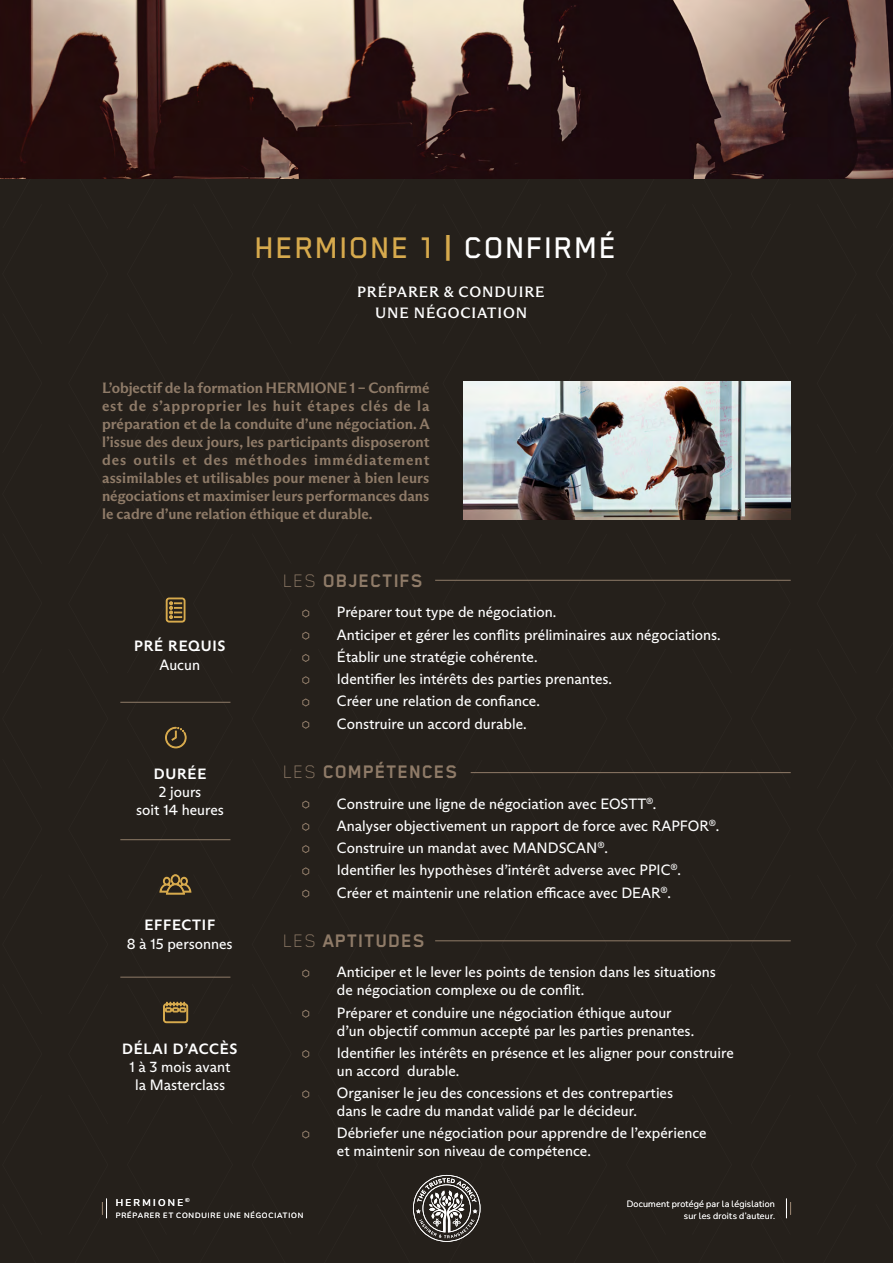
<style>
.page{position:relative;width:893px;height:1263px;background:#fff}
.page>*{position:absolute;margin:0;border:0;box-sizing:border-box;transform-origin:0 0}
.t1{font:500 34.5px "Blender";letter-spacing:.05em;color:#d7aa4d}
.texte_courant_OK{font:700 21px "Blender";letter-spacing:.05em;color:#8f7b68}
.t2{font:15px/18px "ABC Arizona Sans Unlicensed Trial";color:#fff}
.t3{font:700 15px/18px "ABC Arizona Flare Unlicensed Trial";color:#8f7b68;text-align:justify}
.t4{font:700 15px "ABC Arizona Sans Unlicensed Trial";letter-spacing:.05em;color:#fff}
.t5{font:500 15px/21px "ABC Arizona Flare Unlicensed Trial";letter-spacing:.06em;color:#fff;text-align:center}
.texte_courant_OK-2{font:200 9.75px "Nunito Sans 12 pt";letter-spacing:.235em;color:#fff}
.texte_courant_OK-3{font:200 9px "Nunito Sans 12 pt";letter-spacing:.025em;color:#fff}
.texte_courant_OK-4{font:200 7.5px "Nunito Sans 12 pt";letter-spacing:.115em;color:#fff}
.s1{font-weight:700}
.s2{color:#fff}
.s3{font-weight:100}
</style>
<div class="page">
<div style="left:0;top:179px;width:893px;height:579px;background:#25201b"></div>
<div style="left:0;top:758px;width:893px;height:505px;background:#25201b"></div>
<svg style="left:413px;top:1175px;width:67px;height:67px;background:#605d59"></svg>
<svg style="left:102px;top:1198px;width:5px;height:20px"></svg>
<svg style="left:786px;top:1198px;width:5px;height:20px"></svg>
<img style="left:0;top:0;width:893px;height:179px">
<svg style="left:166px;top:598px;width:19px;height:24px"></svg>
<svg style="left:165px;top:727px;width:21px;height:21px"></svg>
<svg style="left:160px;top:874px;width:31px;height:20px"></svg>
<svg style="left:163px;top:1002px;width:25px;height:21px"></svg>
<hr style="left:120px;top:702px;width:110px;height:1px;background:#8f7b68">
<hr style="left:120px;top:839px;width:110px;height:1px;background:#8f7b68">
<hr style="left:120px;top:977px;width:110px;height:1px;background:#8f7b68">
<svg style="left:302px;top:609px;width:8px;height:9px"></svg>
<svg style="left:302px;top:631px;width:8px;height:9px"></svg>
<svg style="left:302px;top:654px;width:8px;height:8px"></svg>
<svg style="left:302px;top:676px;width:8px;height:9px"></svg>
<svg style="left:302px;top:698px;width:8px;height:9px"></svg>
<svg style="left:302px;top:720px;width:8px;height:9px"></svg>
<svg style="left:302px;top:800px;width:8px;height:9px"></svg>
<svg style="left:302px;top:822px;width:8px;height:9px"></svg>
<svg style="left:302px;top:845px;width:8px;height:8px"></svg>
<svg style="left:302px;top:867px;width:8px;height:9px"></svg>
<svg style="left:302px;top:889px;width:8px;height:9px"></svg>
<svg style="left:302px;top:969px;width:8px;height:9px"></svg>
<svg style="left:302px;top:1009px;width:8px;height:9px"></svg>
<svg style="left:302px;top:1049px;width:8px;height:9px"></svg>
<svg style="left:302px;top:1090px;width:8px;height:8px"></svg>
<svg style="left:302px;top:1130px;width:8px;height:9px"></svg>
<hr style="left:435px;top:580px;width:356px;height:1px;background:#8f7b68">
<hr style="left:471px;top:772px;width:320px;height:1px;background:#8f7b68">
<hr style="left:435px;top:940px;width:356px;height:1px;background:#8f7b68">
<img style="left:464px;top:382px;width:327px;height:137px">
<p class="t1" style="left:255px;top:229px;width:363px">HERMIONE 1 <span class="s1">|</span> <span class="s2">CONFIRMÉ</span></p>
<p class="t5" style="left:357px;top:281px;width:189px">PRÉPARER &amp; CONDUIRE<br>UNE NÉGOCIATION</p>
<p class="t3" style="left:102px;top:379px;width:329px">L’objectif de la formation HERMIONE 1 – Confirmé est de s’approprier les huit étapes clés de la préparation et de la conduite d’une négociation. A l’issue des deux jours, les participants disposeront des outils et des méthodes immédiatement assimilables et utilisables pour mener à bien leurs négociations et maximiser leurs performances dans le cadre d’une relation éthique et durable.</p>
<p class="t4" style="left:134px;top:637px;width:93px">PRÉ REQUIS</p>
<p class="t2" style="left:160px;top:655px;width:42px">Aucun</p>
<p class="t4" style="left:154px;top:764px;width:54px">DURÉE</p>
<p class="t2" style="left:159px;top:783px;width:44px">2 jours</p>
<p class="t2" style="left:136px;top:801px;width:89px">soit 14 heures</p>
<p class="t4" style="left:144px;top:916px;width:72px">EFFECTIF</p>
<p class="t2" style="left:127px;top:934px;width:107px">8 à 15 personnes</p>
<p class="t4" style="left:122px;top:1039px;width:117px">DÉLAI D’ACCÈS</p>
<p class="t2" style="left:129px;top:1058px;width:103px;text-align:center">1 à 3 mois avant la Masterclass</p>
<p class="texte_courant_OK" style="left:283px;top:569px;width:141px"><span class="s3">LES</span> OBJECTIFS</p>
<p class="t2" style="left:337px;top:603px;width:221px">Préparer tout type de négociation.</p>
<p class="t2" style="left:337px;top:625px;width:385px">Anticiper et gérer les conflits préliminaires aux négociations.</p>
<p class="t2" style="left:337px;top:648px;width:202px">Établir une stratégie cohérente.</p>
<p class="t2" style="left:337px;top:670px;width:277px">Identifier les intérêts des parties prenantes.</p>
<p class="t2" style="left:337px;top:692px;width:204px">Créer une relation de confiance.</p>
<p class="t2" style="left:337px;top:714px;width:191px">Construire un accord durable.</p>
<p class="texte_courant_OK" style="left:283px;top:760px;width:176px"><span class="s3">LES</span> COMPÉTENCES</p>
<p class="t2" style="left:337px;top:794px;width:321px">Construire une ligne de négociation avec EOSTT<sup>®</sup>.</p>
<p class="t2" style="left:337px;top:817px;width:384px">Analyser objectivement un rapport de force avec RAPFOR<sup>®</sup>.</p>
<p class="t2" style="left:337px;top:839px;width:272px">Construire un mandat avec MANDSCAN<sup>®</sup>.</p>
<p class="t2" style="left:337px;top:861px;width:345px">Identifier les hypothèses d’intérêt adverse avec PPIC<sup>®</sup>.</p>
<p class="t2" style="left:337px;top:883px;width:335px">Créer et maintenir une relation efficace avec DEAR<sup>®</sup>.</p>
<p class="texte_courant_OK" style="left:283px;top:929px;width:143px"><span class="s3">LES</span> APTITUDES</p>
<p class="t2" style="left:337px;top:963px;width:380px">Anticiper et le lever les points de tension dans les situations de négociation complexe ou de conflit.</p>
<p class="t2" style="left:337px;top:1003px;width:359px">Préparer et conduire une négociation éthique autour d’un objectif commun accepté par les parties prenantes.</p>
<p class="t2" style="left:337px;top:1044px;width:398px">Identifier les intérêts en présence et les aligner pour construire un accord durable.</p>
<p class="t2" style="left:337px;top:1084px;width:338px">Organiser le jeu des concessions et des contreparties dans le cadre du mandat validé par le décideur.</p>
<p class="t2" style="left:337px;top:1124px;width:371px">Débriefer une négociation pour apprendre de l’expérience et maintenir son niveau de compétence.</p>
<p class="texte_courant_OK-2" style="left:116px;top:1195px;width:76px">HERMIONE <sup>©</sup></p>
<p class="texte_courant_OK-4" style="left:116px;top:1210px;width:189px">PRÉPARER ET CONDUIRE UNE NÉGOCIATION</p>
<p class="texte_courant_OK-3" style="left:627px;top:1198px;width:150px">Document protégé par la législation</p>
<p class="texte_courant_OK-3" style="left:684px;top:1209px;width:93px">sur les droits d’auteur.</p>
</div>
